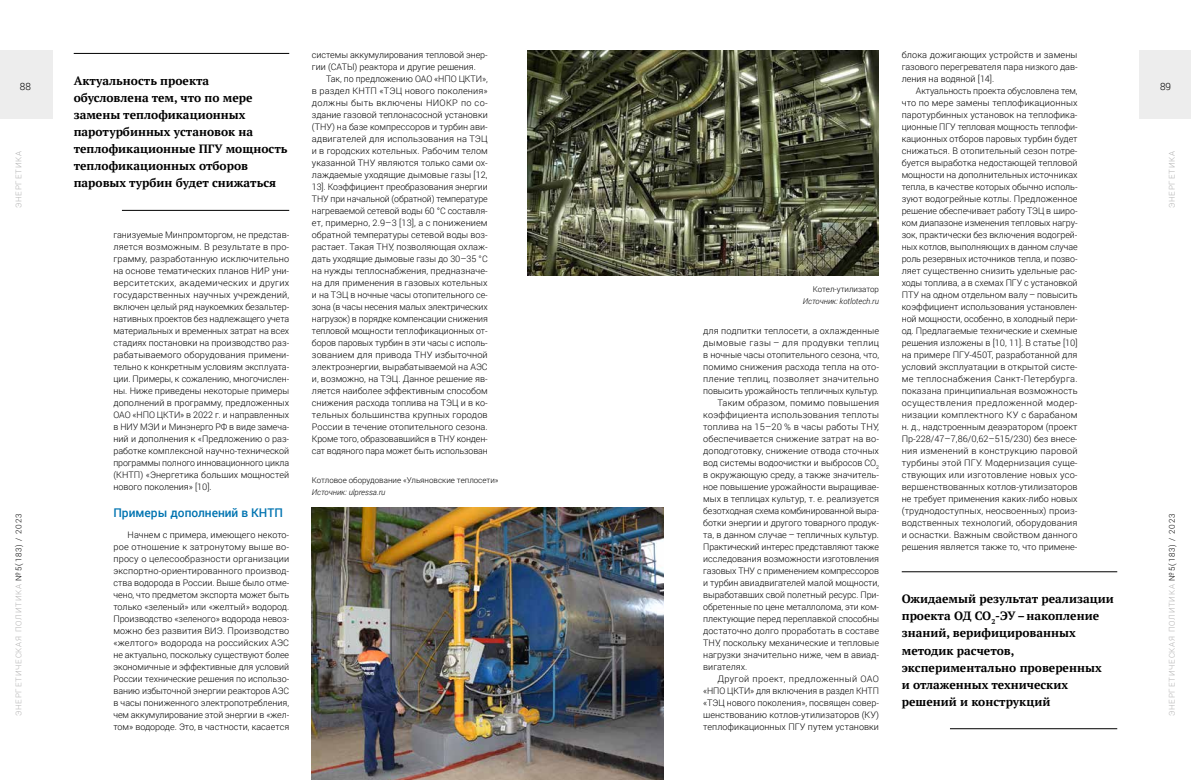
<style>
.page{position:relative;width:1191px;height:780px;background:#fff}
.page>*{position:absolute;margin:0;border:0;box-sizing:border-box;transform-origin:0 0}
.t1{font:700 12px/17px "PT Serif";color:#000}
.t2{font:500 12px "Roboto";color:#0074b1}
.t3{font:300 10px "Roboto";color:#000}
.t4{font:300 9px/12px "Roboto";color:#000;text-align:justify}
.t5{font:300 9px "Roboto";letter-spacing:.025em;color:#000}
.t6{font:300 9px "Roboto";letter-spacing:.04em;color:#000}
.t7{font:300 9px "Roboto";letter-spacing:.02em;color:#000}
.t8{font:300 9px "Roboto";letter-spacing:.035em;color:#000}
.t9{font:300 8px "Roboto";letter-spacing:.1em;color:#b3b2b2}
.t10{font:300 8px "Roboto";color:#000}
.t11{font:italic 300 8px "Roboto";color:#000}
.t12{font:300 8px "Roboto";letter-spacing:.1em;color:#b0b0b0}
.s1{color:#000}
</style>
<div class="page">
<div style="left:1139px;top:51px;width:52px;height:68px;background:#ededed"></div>
<div style="left:0;top:51px;width:52px;height:68px;background:#ededed"></div>
<img style="left:527px;top:51px;width:352px;height:224px">
<img style="left:312px;top:507px;width:351px;height:273px">
<hr style="left:901px;top:571px;width:216px;height:1px;background:#000">
<hr style="left:950px;top:728px;width:167px;height:1px;background:#000">
<hr style="left:74px;top:53px;width:215px;height:1px;background:#000">
<hr style="left:122px;top:210px;width:167px;height:1px;background:#000">
<p class="t4" style="left:901px;top:48px;width:177px">блока дожигающих устройств и замены газового перегревателя пара низкого дав&shy;ления на водяной [14].</p>
<p class="t4" style="left:901px;top:84px;width:177px;text-indent:14px">Актуальность проекта обусловлена тем, что по мере замены теплофикационных паротурбинных установок на теплофика&shy;ционные ПГУ тепловая мощность теплофи&shy;кационных отборов паровых турбин будет снижаться. В отопительный сезон потре&shy;буется выработка недостающей тепловой мощности на дополнительных источниках тепла, в качестве которых обычно исполь&shy;зуют водогрейные котлы. Предложенное решение обеспечивает работу ТЭЦ в широ&shy;ком диапазоне изменения тепловых нагру&shy;зок, практически без включения водогрей&shy;ных котлов, выполняющих в данном случае роль резервных источников тепла, и позво&shy;ляет существенно снизить удельные рас&shy;ходы топлива, а в схемах ПГУ с установкой ПТУ на одном отдельном валу – повысить коэффициент использования установлен&shy;ной мощности, особенно, в холодный пери&shy;од. Предлагаемые технические и схемные решения изложены в [10, 11]. В статье [10] на примере ПГУ‑450Т, разработанной для условий эксплуатации в открытой систе&shy;ме теплоснабжения Санкт-Петербурга. показана принципиальная возможность осуществления предложенной модер&shy;низации комплектного КУ с барабаном н. д., надстроенным деаэратором (проект Пр‑228/47–7,86/0,62–515/230) без внесе&shy;ния изменений в конструкцию паровой турбины этой ПГУ. Модернизация суще&shy;ствующих или изготовление новых усо&shy;вершенствованных котлов-утилизаторов не требует применения каких-либо новых (труднодоступных, неосвоенных) произ&shy;водственных технологий, оборудования и оснастки. Важным свойством данного решения является также то, что примене-</p>
<p class="t4" style="left:312px;top:48px;width:177px">системы аккумулирования тепловой энер&shy;гии (САТЫ) реактора и другие решения.</p>
<p class="t4" style="left:312px;top:72px;width:177px;text-indent:14px">Так, по предложению ОАО «НПО ЦКТИ», в раздел КНТП «ТЭЦ нового поколения» должны быть включены НИОКР по со&shy;здание газовой теплонасосной установки (ТНУ) на базе компрессоров и турбин ави&shy;адвигателей для использования на ТЭЦ и в городских котельных. Рабочим телом указанной ТНУ являются только сами ох&shy;лаждаемые уходящие дымовые газы [12, 13]. Коэффициент преобразования энергии ТНУ при начальной (обратной) температуре нагреваемой сетевой воды 60 °C составля&shy;ет, примерно, 2.9–3 [13], а с понижением обратной температуры сетевой воды воз&shy;растает. Такая ТНУ, позволяющая охлаж&shy;дать уходящие дымовые газы до 30–35 °C на нужды теплоснабжения, предназначе&shy;на для применения в газовых котельных и на ТЭЦ в ночные часы отопительного се&shy;зона (в часы несения малых электрических нагрузок) в порядке компенсации снижения тепловой мощности теплофикационных от&shy;боров паровых турбин в эти часы с исполь&shy;зованием для привода ТНУ избыточной электроэнергии, вырабатываемой на АЭС и, возможно, на ТЭЦ. Данное решение яв&shy;ляется наиболее эффективным способом снижения расхода топлива на ТЭЦ и в ко&shy;тельных большинства крупных городов России в течение отопительного сезона.<br>Кроме того, образовавшийся в ТНУ конден&shy;сат водяного пара может быть использован</p>
<h1 class="t1" style="left:74px;top:72px;width:215px">Актуальность проекта<br>обусловлена тем, что по мере замены теплофикационных паротурбинных установок на теплофикационные ПГУ мощность теплофикационных отборов паровых турбин будет снижаться</h1>
<p class="t3" style="left:20px;top:80px;width:13px">88</p>
<p class="t3" style="left:1160px;top:80px;width:13px">89</p>
<p class="t12" style="left:13px;top:208px;width:59px;rotate:-90deg">ЭНЕРГЕТИКА</p>
<p class="t12" style="left:1166px;top:208px;width:59px;rotate:-90deg">ЭНЕРГЕТИКА</p>
<p class="t4" style="left:113px;top:228px;width:177px">ганизуемые Минпромторгом, не представ&shy;ляется возможным. В результате в про&shy;грамму, разработанную исключительно на основе тематических планов НИР уни&shy;верситетских, академических и других государственных научных учреждений, включен целый ряд наукоемких безальтер&shy;нативных проектов без надлежащего учета материальных и временных затрат на всех стадиях постановки на производство раз&shy;рабатываемого оборудования примени&shy;тельно к конкретным условиям эксплуата&shy;ции. Примеры, к сожалению, многочислен&shy;ны. Ниже приведены некоторые примеры дополнений в программу, предложенных ОАО «НПО ЦКТИ» в 2022 г. и направленных в НИУ МЭИ и Минэнерго РФ в виде замеча&shy;ний и дополнения к «Предложению о раз&shy;работке комплексной научно-технической программы полного инновационного цикла (КНТП) «Энергетика больших мощностей нового поколения» [10].</p>
<h1 class="t2" style="left:113px;top:504px;width:171px">Примеры дополнений в КНТП</h1>
<p class="t4" style="left:113px;top:528px;width:177px;text-indent:14px">Начнем с примера, имеющего некото&shy;рое отношение к затронутому выше во&shy;просу о целесообразности организации экспортно-ориентированного производ&shy;ства водорода в России. Выше было отме&shy;чено, что предметом экспорта может быть только «зеленый» или «желтый» водород.<br>Производство «зеленого» водорода невоз&shy;можно без развития ВИЭ. Производство «желтого» водорода на российских АЭС не актуально, поскольку существуют более экономичные и эффективные для условий России технические решения по использо&shy;ванию избыточной энергии реакторов АЭС в часы пониженного электропотребления, чем аккумулирование этой энергии в «жел&shy;том» водороде. Это, в частности, касается</p>
<p class="t10" style="left:812px;top:284px;width:68px">Котел-утилизатор</p>
<p class="t11" style="left:803px;top:296px;width:78px">Источник: kotlotech.ru</p>
<p class="t4" style="left:703px;top:324px;width:177px">для подпитки теплосети, а охлажденные</p>
<p class="t6" style="left:703px;top:337px;width:177px">дымовые газы – для продувки теплиц</p>
<p class="t4" style="left:703px;top:348px;width:177px">в ночные часы отопительного сезона, что,</p>
<p class="t4" style="left:703px;top:360px;width:177px">помимо снижения расхода тепла на ото-</p>
<p class="t5" style="left:703px;top:373px;width:177px">пление теплиц, позволяет значительно</p>
<p class="t4" style="left:703px;top:384px;width:177px">повысить урожайность тепличных культур.</p>
<p class="t7" style="left:717px;top:397px;width:163px">Таким образом, помимо повышения</p>
<p class="t5" style="left:703px;top:409px;width:177px">коэффициента использования теплоты</p>
<p class="t4" style="left:703px;top:420px;width:177px">топлива на 15–20 % в часы работы ТНУ,</p>
<p class="t4" style="left:703px;top:432px;width:177px">обеспечивается снижение затрат на во-</p>
<p class="t4" style="left:703px;top:444px;width:177px">доподготовку, снижение отвода сточных</p>
<p class="t4" style="left:703px;top:456px;width:177px">вод системы водоочистки и выбросов СО<sub>2</sub></p>
<p class="t4" style="left:703px;top:468px;width:177px">в окружающую среду, а также значитель-</p>
<p class="t4" style="left:703px;top:480px;width:177px">ное повышение урожайности выращивае-</p>
<p class="t4" style="left:703px;top:492px;width:177px">мых в теплицах культур, т. е. реализуется</p>
<p class="t4" style="left:703px;top:504px;width:177px">безотходная схема комбинированной выра-</p>
<p class="t4" style="left:703px;top:516px;width:177px">ботки энергии и другого товарного продук-</p>
<p class="t4" style="left:703px;top:528px;width:177px">та, в данном случае – тепличных культур.</p>
<p class="t4" style="left:703px;top:540px;width:177px">Практический интерес представляют также</p>
<p class="t4" style="left:703px;top:552px;width:177px">исследования возможности изготовления</p>
<p class="t4" style="left:703px;top:564px;width:177px">газовых ТНУ с применением компрессоров</p>
<p class="t4" style="left:703px;top:576px;width:177px">и турбин авиадвигателей малой мощности,</p>
<p class="t4" style="left:703px;top:588px;width:177px">выработавших свой полетный ресурс. При-</p>
<p class="t4" style="left:703px;top:600px;width:177px">обретенные по цене металлолома, эти ком-</p>
<p class="t4" style="left:703px;top:612px;width:177px">плектующие перед переплавкой способны</p>
<p class="t4" style="left:703px;top:624px;width:177px">достаточно долго проработать в составе</p>
<p class="t4" style="left:703px;top:636px;width:177px">ТНУ, поскольку механические и тепловые</p>
<p class="t4" style="left:703px;top:648px;width:177px">нагрузки значительно ниже, чем в авиад-</p>
<p class="t4" style="left:703px;top:660px;width:46px">вигателях.</p>
<p class="t8" style="left:717px;top:673px;width:163px">Другой проект, предложенный ОАО</p>
<p class="t4" style="left:703px;top:684px;width:177px">«НПО ЦКТИ» для включения в раздел КНТП</p>
<p class="t4" style="left:703px;top:696px;width:177px">«ТЭЦ нового поколения», посвящен совер-</p>
<p class="t4" style="left:703px;top:708px;width:177px">шенствованию котлов-утилизаторов (КУ)</p>
<p class="t4" style="left:703px;top:720px;width:177px">теплофикационных ПГУ путем установки</p>
<p class="t10" style="left:312px;top:474px;width:188px">Котловое оборудование «Ульяновские теплосети»</p>
<p class="t11" style="left:312px;top:486px;width:75px">Источник: ulpressa.ru</p>
<p class="t9" style="left:13px;top:716px;width:204px;rotate:-90deg">ЭНЕРГЕТИЧЕСКАЯ ПОЛИТИКА <span class="s1">№5(183) / 2023</span></p>
<p class="t9" style="left:1166px;top:716px;width:204px;rotate:-90deg">ЭНЕРГЕТИЧЕСКАЯ ПОЛИТИКА <span class="s1">№5(183) / 2023</span></p>
<h1 class="t1" style="left:901px;top:590px;width:213px">Ожидаемый результат реализации проекта ОД СО<sub>2</sub>-ЭУ– накопление знаний, верифицированных методик расчетов, экспериментально проверенных<br>и отлаженных технических решений и конструкций</h1>
</div>
